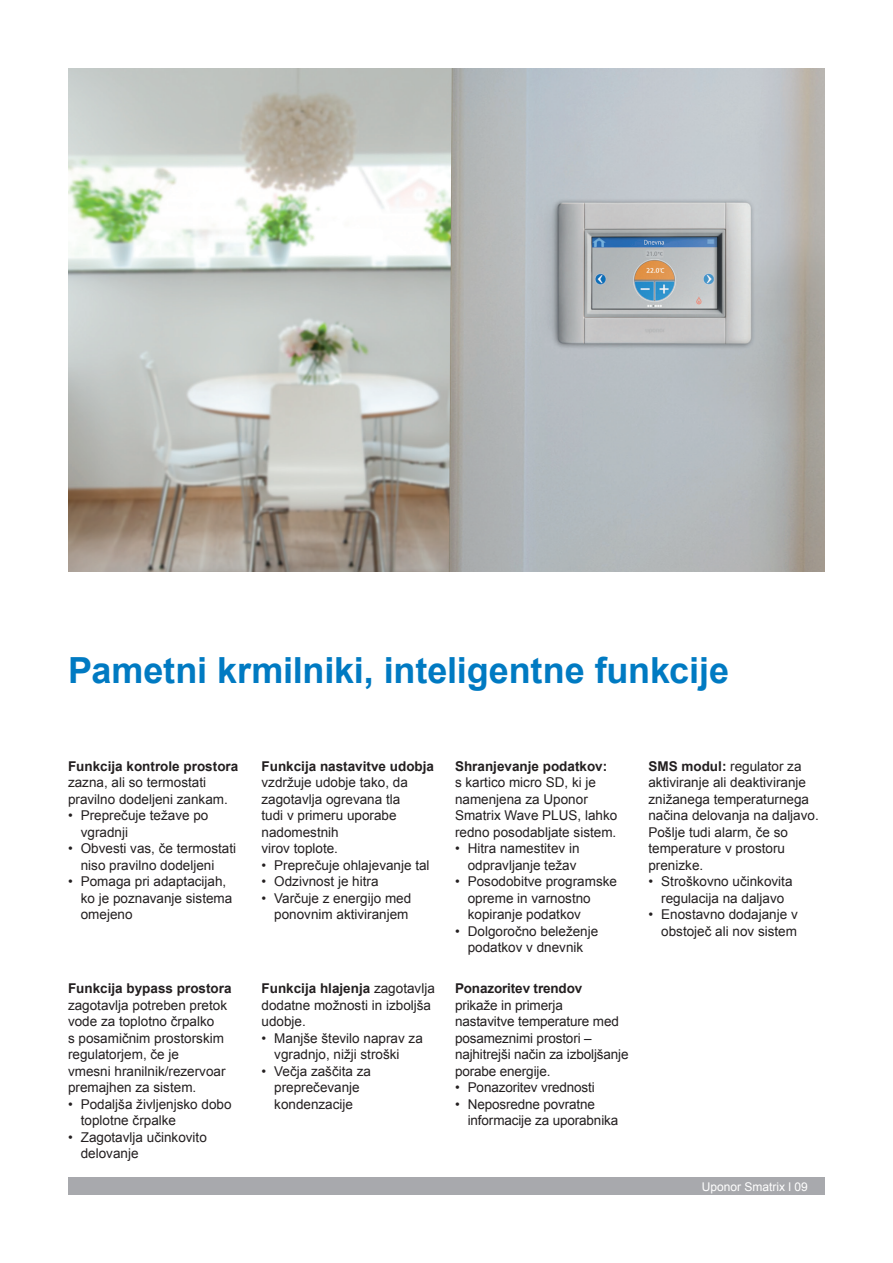
<style>
.page{position:relative;width:893px;height:1263px;background:#fff}
.page>*{position:absolute;margin:0;border:0;box-sizing:border-box;transform-origin:0 0}
.blue_headline_24_26{font:700 36px "Arial";letter-spacing:-.005em;color:#007ac2}
.copy_9_12{font:13.5px/16.5px "Arial";color:#231f20}
.t1{font:12px "Arial";color:#fff}
.s1{font-weight:700}
</style>
<div class="page">
<div style="left:68px;top:1178px;width:757px;height:17px;background:#a8a9ad"></div>
<img style="left:68px;top:68px;width:757px;height:504px">
<p class="blue_headline_24_26" style="left:68px;top:647px;width:662px">Pametni krmilniki, inteligentne funkcije</p>
<p class="copy_9_12" style="left:68px;top:758px;width:172px"><span class="s1">Funkcija kontrole prostora </span>zazna, ali so termostati pravilno dodeljeni zankam.</p>
<p class="copy_9_12" style="left:81px;top:807px;width:129px;text-indent:-13px">• Preprečuje težave po vgradnji</p>
<p class="copy_9_12" style="left:81px;top:840px;width:157px;text-indent:-13px">• Obvesti vas, če termostati niso pravilno dodeljeni</p>
<p class="copy_9_12" style="left:81px;top:873px;width:153px;text-indent:-13px">• Pomaga pri adaptacijah, ko je poznavanje sistema omejeno</p>
<p class="copy_9_12" style="left:68px;top:980px;width:165px"><span class="s1">Funkcija bypass prostora </span>zagotavlja potreben pretok vode za toplotno črpalko<br>s posamičnim prostorskim regulatorjem, če je<br>vmesni hranilnik/rezervoar premajhen za sistem.</p>
<p class="copy_9_12" style="left:81px;top:1096px;width:152px;text-indent:-13px">• Podaljša življenjsko dobo toplotne črpalke</p>
<p class="copy_9_12" style="left:81px;top:1129px;width:128px;text-indent:-13px">• Zagotavlja učinkovito delovanje</p>
<p class="copy_9_12" style="left:261px;top:758px;width:174px"><span class="s1">Funkcija nastavitve udobja </span>vzdržuje udobje tako, da zagotavlja ogrevana tla<br>tudi v primeru uporabe nadomestnih</p>
<p class="copy_9_12" style="left:261px;top:840px;width:78px">virov toplote.</p>
<p class="copy_9_12" style="left:261px;top:857px;width:170px">• Preprečuje ohlajevanje tal</p>
<p class="copy_9_12" style="left:261px;top:873px;width:119px">• Odzivnost je hitra</p>
<p class="copy_9_12" style="left:261px;top:890px;width:151px;text-align:right">• Varčuje z energijo med ponovnim aktiviranjem</p>
<p class="copy_9_12" style="left:261px;top:980px;width:175px"><span class="s1">Funkcija hlajenja</span> zagotavlja dodatne možnosti in izboljša udobje.</p>
<p class="copy_9_12" style="left:274px;top:1030px;width:150px;text-indent:-13px">• Manjše število naprav za vgradnjo, nižji stroški</p>
<p class="copy_9_12" style="left:261px;top:1063px;width:111px;text-align:center">• Večja zaščita za preprečevanje kondenzacije</p>
<p class="copy_9_12" style="left:455px;top:758px;width:164px"><span class="s1">Shranjevanje podatkov: </span>s kartico micro SD, ki je namenjena za Uponor<br>Smatrix Wave PLUS, lahko redno posodabljate sistem.</p>
<p class="copy_9_12" style="left:455px;top:840px;width:126px;text-align:right">• Hitra namestitev in odpravljanje težav</p>
<p class="copy_9_12" style="left:468px;top:873px;width:151px;text-indent:-13px">• Posodobitve programske opreme in varnostno kopiranje podatkov</p>
<p class="copy_9_12" style="left:455px;top:923px;width:145px;text-align:center">• Dolgoročno beleženje podatkov v dnevnik</p>
<p class="copy_9_12" style="left:455px;top:980px;width:175px"><span class="s1">Ponazoritev trendov<br></span>prikaže in primerja<br>nastavitve temperature med posameznimi prostori – najhitrejši način za izboljšanje porabe energije.</p>
<p class="copy_9_12" style="left:455px;top:1079px;width:141px">• Ponazoritev vrednosti</p>
<p class="copy_9_12" style="left:468px;top:1096px;width:152px;text-indent:-13px">• Neposredne povratne informacije za uporabnika</p>
<p class="copy_9_12" style="left:648px;top:758px;width:172px"><span class="s1">SMS modul:</span> regulator za aktiviranje ali deaktiviranje znižanega temperaturnega načina delovanja na daljavo.</p>
<p class="copy_9_12" style="left:648px;top:824px;width:141px">Pošlje tudi alarm, če so temperature v prostoru prenizke.</p>
<p class="copy_9_12" style="left:648px;top:873px;width:146px;text-align:center">• Stroškovno učinkovita regulacija na daljavo</p>
<p class="copy_9_12" style="left:648px;top:906px;width:151px;text-align:right">• Enostavno dodajanje v obstoječ ali nov sistem</p>
<p class="t1" style="left:702px;top:1179px;width:108px">Uponor Smatrix l 09</p>
</div>
